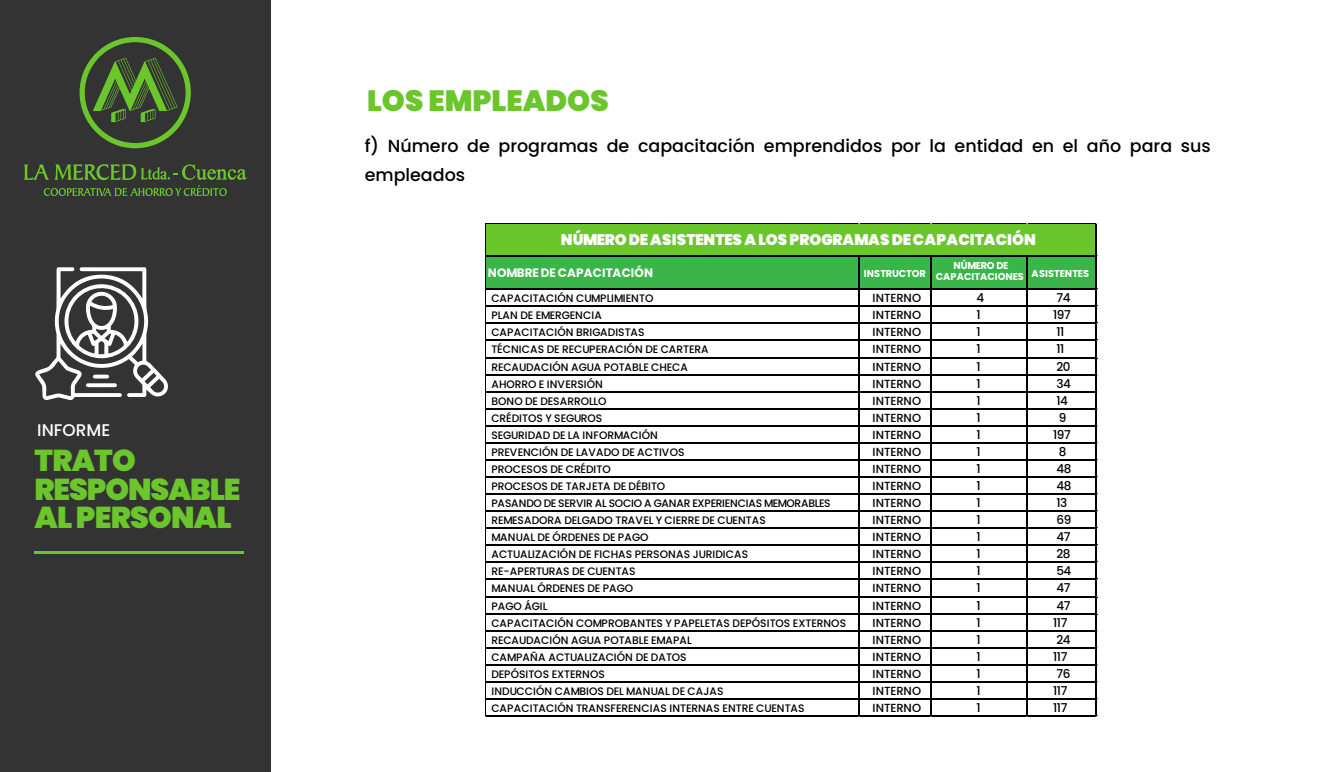
<style>
.page{position:relative;width:1323px;height:772px;background:#fff}
.page>*{position:absolute;margin:0;border:0;box-sizing:border-box;transform-origin:0 0}
.t1{font:900 30.1px/28.5px "Poppins";letter-spacing:-.025em;color:#6ac62a}
.t2{font:900 29.31px "Poppins";color:#6ac62a}
.t3{font:500 17.5px/28.5px "Poppins";color:#000}
.t4{font:500 16.89px "Poppins";color:#fff}
.t5{font:900 15.31px "Poppins";letter-spacing:.005em;color:#fff}
.t6{font:500 12.16px "Poppins";letter-spacing:-.04em;color:#000}
.t7{font:700 12.16px "Poppins";letter-spacing:.005em;color:#fff}
.t8{font:500 11.72px "Poppins";letter-spacing:.005em;color:#000}
.t9{font:500 10.85px "Poppins";color:#000}
.t10{font:500 10.85px "Poppins";letter-spacing:-.02em;color:#000}
.t11{font:700 9.97px/10.8px "Poppins";letter-spacing:-.005em;color:#fff}
</style>
<div class="page">
<div style="left:486px;top:255px;width:611px;height:35px;background:#39b54a"></div>
<div style="left:487px;top:225px;width:610px;height:30px;background:#6ac62a"></div>
<div style="left:0;top:0;width:270px;height:772px;background:#333334"></div>
<svg style="left:80px;top:37px;width:111px;height:111px"></svg>
<svg style="left:24px;top:164px;width:223px;height:32px"></svg>
<hr style="left:34px;top:551px;width:209px;height:3px;background:#6ac62a">
<svg style="left:35px;top:267px;width:133px;height:133px"></svg>
<hr style="left:486px;top:223px;width:611px;height:1px;background:#000">
<hr style="left:486px;top:255px;width:611px;height:2px;background:#000">
<hr style="left:486px;top:288px;width:611px;height:2px;background:#000">
<hr style="left:486px;top:305px;width:611px;height:2px;background:#000">
<hr style="left:486px;top:322px;width:611px;height:2px;background:#000">
<hr style="left:486px;top:340px;width:611px;height:1px;background:#000">
<hr style="left:486px;top:357px;width:611px;height:1px;background:#000">
<hr style="left:486px;top:374px;width:611px;height:1px;background:#000">
<hr style="left:486px;top:391px;width:611px;height:1px;background:#000">
<hr style="left:486px;top:408px;width:611px;height:1px;background:#000">
<hr style="left:486px;top:425px;width:611px;height:1px;background:#000">
<hr style="left:486px;top:442px;width:611px;height:2px;background:#000">
<hr style="left:486px;top:459px;width:611px;height:2px;background:#000">
<hr style="left:486px;top:476px;width:611px;height:2px;background:#000">
<hr style="left:486px;top:493px;width:611px;height:2px;background:#000">
<hr style="left:486px;top:510px;width:611px;height:2px;background:#000">
<hr style="left:486px;top:527px;width:611px;height:2px;background:#000">
<hr style="left:486px;top:544px;width:611px;height:2px;background:#000">
<hr style="left:486px;top:561px;width:611px;height:2px;background:#000">
<hr style="left:486px;top:578px;width:611px;height:2px;background:#000">
<hr style="left:486px;top:596px;width:611px;height:1px;background:#000">
<hr style="left:486px;top:613px;width:611px;height:1px;background:#000">
<hr style="left:486px;top:630px;width:611px;height:1px;background:#000">
<hr style="left:486px;top:647px;width:611px;height:1px;background:#000">
<hr style="left:486px;top:664px;width:611px;height:1px;background:#000">
<hr style="left:486px;top:681px;width:611px;height:1px;background:#000">
<hr style="left:486px;top:698px;width:611px;height:2px;background:#000">
<hr style="left:485px;top:223px;width:1px;height:494px;background:#000">
<hr style="left:858px;top:257px;width:2px;height:460px;background:#000">
<hr style="left:930px;top:257px;width:2px;height:460px;background:#000">
<hr style="left:1026px;top:257px;width:2px;height:460px;background:#000">
<hr style="left:486px;top:715px;width:611px;height:2px;background:#000">
<hr style="left:1096px;top:224px;width:1px;height:493px;background:#000">
<h3 class="t4" style="left:37px;top:420px;width:74px">INFORME</h3>
<h1 class="t1" style="left:35px;top:446px;width:208px">TRATO<br>RESPONSABLE<br>AL PERSONAL</h1>
<h2 class="t2" style="left:367px;top:83px;width:243px">LOS EMPLEADOS</h2>
<h3 class="t3" style="left:365px;top:132px;width:848px">f) Número de programas de capacitación emprendidos por la entidad en el año para sus empleados</h3>
<h3 class="t5" style="left:561px;top:231px;width:477px">NÚMERODEASISTENTESA LOSPROGRAMAS DECAPACITACIÓN</h3>
<p class="t7" style="left:488px;top:266px;width:167px">NOMBRE DE CAPACITACIÓN</p>
<p class="t11" style="left:864px;top:268px;width:64px">INSTRUCTOR</p>
<p class="t11" style="left:936px;top:260px;width:155px;text-indent:18px">NÚMERO DE<br>CAPACITACIONES ASISTENTES</p>
<p class="t9" style="left:491px;top:292px;width:163px">CAPACITACIÓN CUMPLIMIENTO</p>
<p class="t8" style="left:873px;top:291px;width:50px">INTERNO</p>
<p class="t6" style="left:976px;top:291px;width:9px">4</p>
<p class="t6" style="left:1056px;top:291px;width:16px">74</p>
<p class="t9" style="left:491px;top:309px;width:112px">PLAN DE EMERGENCIA</p>
<p class="t8" style="left:873px;top:308px;width:50px">INTERNO</p>
<p class="t6" style="left:976px;top:308px;width:6px">1</p>
<p class="t6" style="left:1053px;top:308px;width:19px">197</p>
<p class="t9" style="left:491px;top:326px;width:155px">CAPACITACIÓN BRIGADISTAS</p>
<p class="t8" style="left:873px;top:325px;width:50px">INTERNO</p>
<p class="t6" style="left:976px;top:325px;width:6px">1</p>
<p class="t6" style="left:1056px;top:325px;width:9px">11</p>
<p class="t9" style="left:491px;top:343px;width:219px">TÉCNICAS DE RECUPERACIÓN DE CARTERA</p>
<p class="t8" style="left:873px;top:342px;width:50px">INTERNO</p>
<p class="t6" style="left:976px;top:342px;width:6px">1</p>
<p class="t6" style="left:1056px;top:342px;width:9px">11</p>
<p class="t9" style="left:491px;top:360px;width:198px">RECAUDACIÓN AGUA POTABLE CHECA</p>
<p class="t8" style="left:873px;top:360px;width:50px">INTERNO</p>
<p class="t6" style="left:976px;top:359px;width:6px">1</p>
<p class="t6" style="left:1056px;top:359px;width:16px">20</p>
<p class="t9" style="left:491px;top:377px;width:113px">AHORRO E INVERSIÓN</p>
<p class="t8" style="left:873px;top:377px;width:50px">INTERNO</p>
<p class="t6" style="left:976px;top:376px;width:6px">1</p>
<p class="t6" style="left:1056px;top:376px;width:16px">34</p>
<p class="t9" style="left:491px;top:394px;width:117px">BONO DE DESARROLLO</p>
<p class="t8" style="left:873px;top:394px;width:50px">INTERNO</p>
<p class="t6" style="left:976px;top:393px;width:6px">1</p>
<p class="t6" style="left:1056px;top:393px;width:13px">14</p>
<p class="t9" style="left:491px;top:412px;width:113px">CRÉDITOS Y SEGUROS</p>
<p class="t8" style="left:873px;top:411px;width:50px">INTERNO</p>
<p class="t6" style="left:976px;top:410px;width:6px">1</p>
<p class="t6" style="left:1059px;top:410px;width:9px">9</p>
<p class="t9" style="left:491px;top:429px;width:168px">SEGURIDAD DE LA INFORMACIÓN</p>
<p class="t8" style="left:873px;top:428px;width:50px">INTERNO</p>
<p class="t6" style="left:976px;top:427px;width:6px">1</p>
<p class="t6" style="left:1053px;top:427px;width:19px">197</p>
<p class="t9" style="left:491px;top:446px;width:195px">PREVENCIÓN DE LAVADO DE ACTIVOS</p>
<p class="t8" style="left:873px;top:445px;width:50px">INTERNO</p>
<p class="t6" style="left:976px;top:444px;width:6px">1</p>
<p class="t6" style="left:1059px;top:444px;width:9px">8</p>
<p class="t9" style="left:491px;top:463px;width:121px">PROCESOS DE CRÉDITO</p>
<p class="t8" style="left:873px;top:462px;width:50px">INTERNO</p>
<p class="t6" style="left:976px;top:461px;width:6px">1</p>
<p class="t6" style="left:1056px;top:461px;width:16px">48</p>
<p class="t9" style="left:491px;top:480px;width:175px">PROCESOS DE TARJETA DE DÉBITO</p>
<p class="t8" style="left:873px;top:479px;width:50px">INTERNO</p>
<p class="t6" style="left:976px;top:479px;width:6px">1</p>
<p class="t6" style="left:1056px;top:479px;width:16px">48</p>
<p class="t10" style="left:491px;top:497px;width:341px">PASANDO DE SERVIR AL SOCIO A GANAR EXPERIENCIAS MEMORABLES</p>
<p class="t8" style="left:873px;top:496px;width:50px">INTERNO</p>
<p class="t6" style="left:976px;top:496px;width:6px">1</p>
<p class="t6" style="left:1056px;top:496px;width:12px">13</p>
<p class="t9" style="left:491px;top:514px;width:276px">REMESADORA DELGADO TRAVEL Y CIERRE DE CUENTAS</p>
<p class="t8" style="left:873px;top:513px;width:50px">INTERNO</p>
<p class="t6" style="left:976px;top:513px;width:6px">1</p>
<p class="t6" style="left:1056px;top:513px;width:16px">69</p>
<p class="t9" style="left:491px;top:531px;width:159px">MANUAL DE ÓRDENES DE PAGO</p>
<p class="t8" style="left:873px;top:530px;width:50px">INTERNO</p>
<p class="t6" style="left:976px;top:530px;width:6px">1</p>
<p class="t6" style="left:1056px;top:530px;width:16px">47</p>
<p class="t9" style="left:491px;top:548px;width:258px">ACTUALIZACIÓN DE FICHAS PERSONAS JURIDICAS</p>
<p class="t8" style="left:873px;top:547px;width:50px">INTERNO</p>
<p class="t6" style="left:976px;top:547px;width:6px">1</p>
<p class="t6" style="left:1056px;top:547px;width:16px">28</p>
<p class="t9" style="left:491px;top:565px;width:146px">RE-APERTURAS DE CUENTAS</p>
<p class="t8" style="left:873px;top:564px;width:50px">INTERNO</p>
<p class="t6" style="left:976px;top:564px;width:6px">1</p>
<p class="t6" style="left:1056px;top:564px;width:16px">54</p>
<p class="t9" style="left:491px;top:582px;width:143px">MANUAL ÓRDENES DE PAGO</p>
<p class="t8" style="left:873px;top:581px;width:50px">INTERNO</p>
<p class="t6" style="left:976px;top:581px;width:6px">1</p>
<p class="t6" style="left:1056px;top:581px;width:16px">47</p>
<p class="t9" style="left:491px;top:599px;width:58px">PAGO ÁGIL</p>
<p class="t8" style="left:873px;top:598px;width:50px">INTERNO</p>
<p class="t6" style="left:976px;top:598px;width:6px">1</p>
<p class="t6" style="left:1056px;top:598px;width:16px">47</p>
<p class="t9" style="left:491px;top:616px;width:356px">CAPACITACIÓN COMPROBANTES Y PAPELETAS DEPÓSITOS EXTERNOS</p>
<p class="t8" style="left:873px;top:615px;width:50px">INTERNO</p>
<p class="t6" style="left:976px;top:615px;width:6px">1</p>
<p class="t6" style="left:1053px;top:615px;width:16px">117</p>
<p class="t9" style="left:491px;top:633px;width:202px">RECAUDACIÓN AGUA POTABLE EMAPAL</p>
<p class="t8" style="left:873px;top:633px;width:50px">INTERNO</p>
<p class="t6" style="left:976px;top:632px;width:6px">1</p>
<p class="t6" style="left:1056px;top:632px;width:16px">24</p>
<p class="t9" style="left:491px;top:650px;width:197px">CAMPAÑA ACTUALIZACIÓN DE DATOS</p>
<p class="t8" style="left:873px;top:650px;width:50px">INTERNO</p>
<p class="t6" style="left:976px;top:649px;width:6px">1</p>
<p class="t6" style="left:1053px;top:649px;width:16px">117</p>
<p class="t9" style="left:491px;top:667px;width:115px">DEPÓSITOS EXTERNOS</p>
<p class="t8" style="left:873px;top:667px;width:50px">INTERNO</p>
<p class="t6" style="left:976px;top:666px;width:6px">1</p>
<p class="t6" style="left:1056px;top:666px;width:15px">76</p>
<p class="t9" style="left:491px;top:685px;width:234px">INDUCCIÓN CAMBIOS DEL MANUAL DE CAJAS</p>
<p class="t8" style="left:873px;top:684px;width:50px">INTERNO</p>
<p class="t6" style="left:976px;top:683px;width:6px">1</p>
<p class="t6" style="left:1053px;top:683px;width:16px">117</p>
<p class="t9" style="left:491px;top:702px;width:315px">CAPACITACIÓN TRANSFERENCIAS INTERNAS ENTRE CUENTAS</p>
<p class="t8" style="left:873px;top:701px;width:50px">INTERNO</p>
<p class="t6" style="left:976px;top:700px;width:6px">1</p>
<p class="t6" style="left:1053px;top:700px;width:16px">117</p>
</div>
